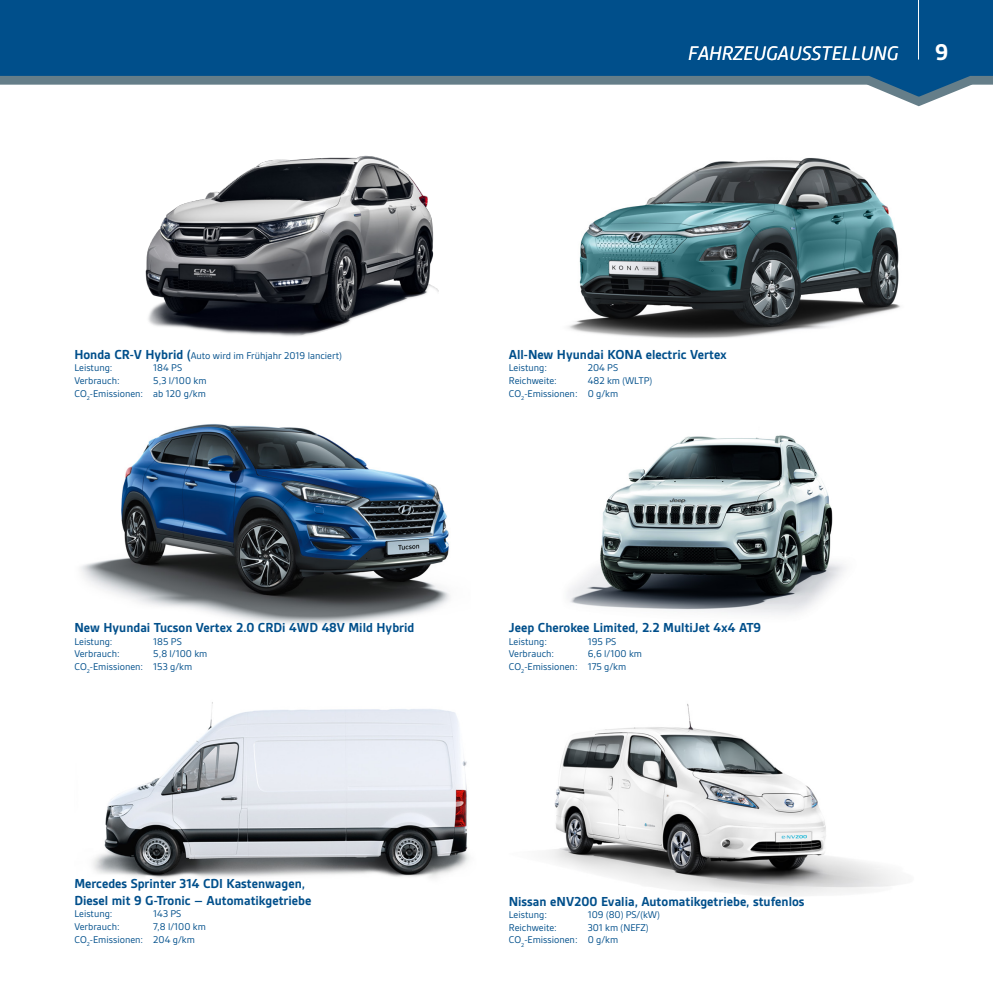
<style>
.page{position:relative;width:993px;height:993px;background:#fff}
.page>*{position:absolute;margin:0;border:0;box-sizing:border-box;transform-origin:0 0}
.t1{font:700 24.5px "Gesta";color:#fff}
.t2{font:italic 21px "Gesta";color:#fff}
.t3{font:700 14px/16.8px "Gesta";color:#004f8b}
.t4{font:10.5px/12.6px "Gesta";color:#004f8b}
.s1{font-weight:700;font-size:14px}
</style>
<div class="page">
<div style="left:0;top:0;width:992px;height:69px;background:#004f8b"></div>
<svg style="left:0;top:69px;width:992px;height:37px"></svg>
<hr style="left:917px;top:0;width:1px;height:60px;background:#fff">
<img style="left:548px;top:703px;width:349px;height:193px">
<img style="left:145px;top:155px;width:294px;height:182px">
<img style="left:568px;top:435px;width:277px;height:180px">
<img style="left:93px;top:702px;width:376px;height:176px">
<img style="left:568px;top:158px;width:332px;height:181px">
<img style="left:80px;top:424px;width:370px;height:200px">
<h2 class="t2" style="left:688px;top:41px;width:212px">FAHRZEUGAUSSTELLUNG</h2>
<h1 class="t1" style="left:934px;top:38px;width:15px">9</h1>
<p class="t4" style="left:74px;top:349px;width:269px"><span class="s1">Honda CR-V Hybrid (</span>Auto wird im Frühjahr 2019 lanciert)<br>Leistung:</p>
<p class="t4" style="left:153px;top:361px;width:30px">184 PS</p>
<p class="t4" style="left:74px;top:374px;width:133px;text-align:right">5,3 l/100 km<br>CO<sub>2</sub>-Emissionen: ab 120 g/km</p>
<p class="t4" style="left:74px;top:374px;width:47px">Verbrauch:</p>
<h3 class="t3" style="left:508px;top:345px;width:219px">All-New Hyundai KONA electric Vertex</h3>
<p class="t4" style="left:508px;top:361px;width:40px">Leistung:</p>
<p class="t4" style="left:587px;top:361px;width:32px">204 PS</p>
<p class="t4" style="left:508px;top:374px;width:49px">Reichweite:</p>
<p class="t4" style="left:508px;top:374px;width:145px;text-indent:79px">482 km (WLTP)<br>CO<sub>2</sub>-Emissionen: 0 g/km</p>
<h3 class="t3" style="left:74px;top:619px;width:341px">New Hyundai Tucson Vertex 2.0 CRDi 4WD 48V Mild Hybrid</h3>
<p class="t4" style="left:74px;top:634px;width:40px">Leistung:</p>
<p class="t4" style="left:153px;top:634px;width:30px">185 PS</p>
<p class="t4" style="left:74px;top:647px;width:47px">Verbrauch:</p>
<p class="t4" style="left:74px;top:647px;width:134px;text-indent:79px">5,8 l/100 km<br>CO<sub>2</sub>-Emissionen: 153 g/km</p>
<h3 class="t3" style="left:508px;top:619px;width:254px">Jeep Cherokee Limited, 2.2 MultiJet 4x4 AT9</h3>
<p class="t4" style="left:508px;top:634px;width:40px">Leistung:</p>
<p class="t4" style="left:587px;top:634px;width:30px">195 PS</p>
<p class="t4" style="left:508px;top:647px;width:47px">Verbrauch:</p>
<p class="t4" style="left:508px;top:647px;width:135px;text-indent:79px">6,6 l/100 km<br>CO<sub>2</sub>-Emissionen: 175 g/km</p>
<h3 class="t3" style="left:74px;top:874px;width:238px">Mercedes Sprinter 314 CDI Kastenwagen,<br>Diesel mit 9 G-Tronic – Automatikgetriebe</h3>
<p class="t4" style="left:74px;top:907px;width:40px">Leistung:</p>
<p class="t4" style="left:153px;top:907px;width:29px">143 PS</p>
<p class="t4" style="left:74px;top:919px;width:47px">Verbrauch:</p>
<p class="t4" style="left:74px;top:919px;width:133px;text-indent:79px">7,8 l/100 km<br>CO<sub>2</sub>-Emissionen: 204 g/km</p>
<h3 class="t3" style="left:508px;top:892px;width:297px">Nissan eNV200 Evalia, Automatikgetriebe, stufenlos</h3>
<p class="t4" style="left:508px;top:908px;width:40px">Leistung:</p>
<p class="t4" style="left:587px;top:908px;width:74px">109 (80) PS/(kW)</p>
<p class="t4" style="left:508px;top:920px;width:49px">Reichweite:</p>
<p class="t4" style="left:508px;top:920px;width:141px;text-indent:79px">301 km (NEFZ)<br>CO<sub>2</sub>-Emissionen: 0 g/km</p>
</div>
